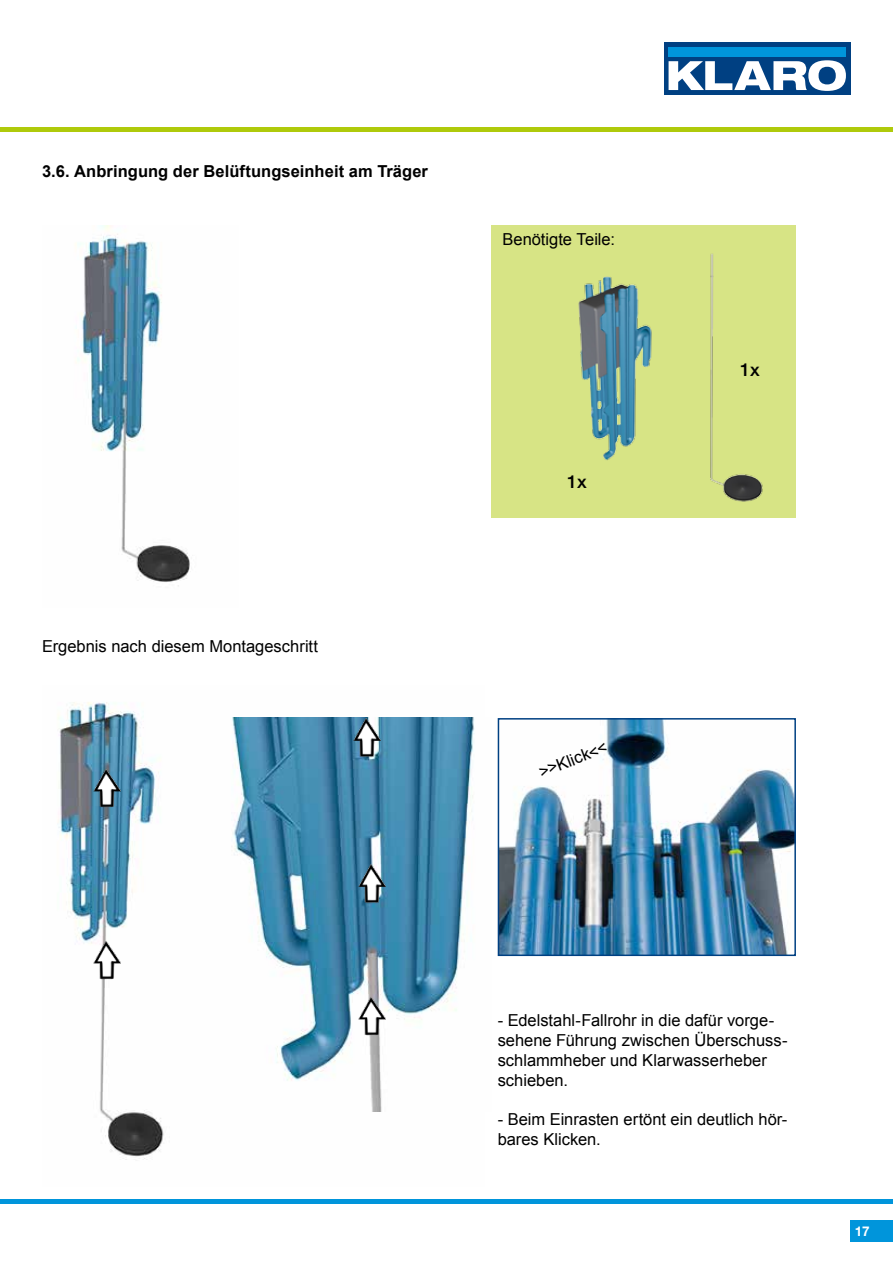
<style>
.page{position:relative;width:893px;height:1263px;background:#fff}
.page>*{position:absolute;margin:0;border:0;box-sizing:border-box;transform-origin:0 0}
.t1{font:500 18px "Helvetica Neue LT Pro";color:#000}
.t2{font:16.5px/19.8px "Arial";color:#000}
.t3{font:700 16.5px "Arial";letter-spacing:.005em;color:#000}
.t4{font:700 13.5px "Helvetica Neue LT Pro";color:#fff}
</style>
<div class="page">
<div style="left:491px;top:225px;width:305px;height:292px;background:#d7e485"></div>
<img style="left:78px;top:226px;width:112px;height:360px">
<img style="left:58px;top:702px;width:324px;height:458px">
<img style="left:217px;top:717px;width:258px;height:394px">
<img style="left:356px;top:860px;width:37px;height:62px">
<img style="left:356px;top:992px;width:37px;height:63px">
<img style="left:351px;top:714px;width:36px;height:62px">
<img style="left:90px;top:764px;width:37px;height:63px">
<img style="left:90px;top:936px;width:37px;height:62px">
<img style="left:710px;top:253px;width:53px;height:249px">
<img style="left:578px;top:262px;width:185px;height:200px">
<img style="left:501px;top:721px;width:292px;height:232px">
<div style="left:498px;top:718px;width:298px;height:238px;border:2px solid #004082"></div>
<div style="left:664px;top:43px;width:186px;height:52px;background:#004082"></div>
<svg style="left:669px;top:60px;width:177px;height:31px"></svg>
<div style="left:669px;top:47px;width:177px;height:10px;background:#0095db"></div>
<div style="left:850px;top:1220px;width:43px;height:22px;background:#0095db"></div>
<hr style="left:0;top:1199px;width:893px;height:4px;background:#0095db">
<hr style="left:0;top:128px;width:893px;height:4px;background:#afca0b">
<p class="t3" style="left:42px;top:160px;width:388px">3.6. Anbringung der Belüftungseinheit am Träger</p>
<p class="t2" style="left:502px;top:229px;width:114px">Benötigte Teile:</p>
<p class="t2" style="left:42px;top:636px;width:278px">Ergebnis nach diesem Montageschritt</p>
<p class="t1" style="left:567px;top:471px;width:21px">1x</p>
<p class="t2" style="left:536px;top:763px;width:73px;rotate:-21deg">&gt;&gt;Klick&lt;&lt;</p>
<p class="t1" style="left:740px;top:359px;width:21px">1x</p>
<p class="t2" style="left:498px;top:1011px;width:291px">- Edelstahl-Fallrohr in die dafür vorge&shy;sehene Führung zwischen Überschuss&shy;schlammheber und Klarwasserheber schieben.</p>
<p class="t2" style="left:498px;top:1110px;width:291px">- Beim Einrasten ertönt ein deutlich hör&shy;bares Klicken.</p>
<p class="t4" style="left:855px;top:1222px;width:17px">17</p>
</div>
